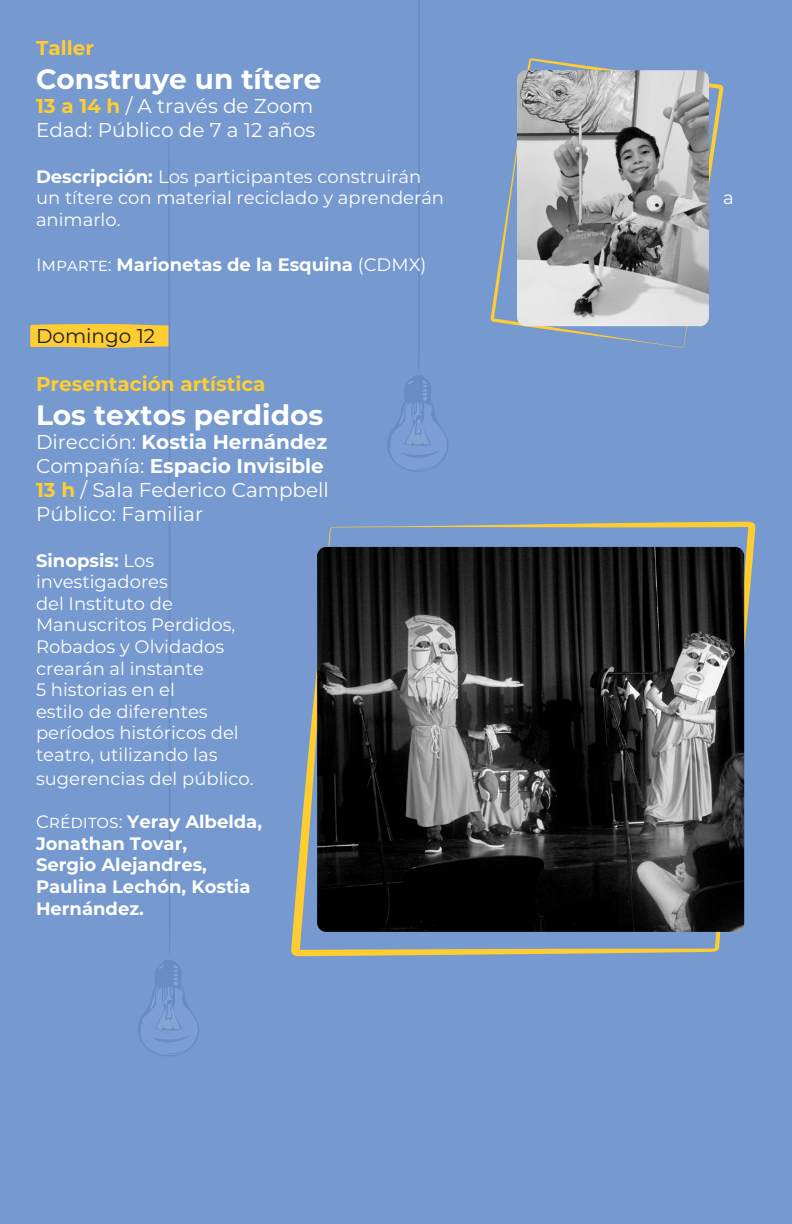
<style>
.page{position:relative;width:792px;height:1224px;background:#7699cf}
.page>*{position:absolute;margin:0;border:0;box-sizing:border-box;transform-origin:0 0}
.Cuerpo{font:700 28px "Montserrat";color:#fff}
.Cuerpo-2{font:20px "Montserrat";color:#fff}
.Cuerpo-3{font:700 20px "Montserrat";color:#fff}
.Cuerpo-4{font:700 20px "Montserrat";color:#fecd32}
.Cuerpo-5{font:20px "Montserrat";color:#231f20}
.Cuerpo-6{font:18px/21.6px "Montserrat";color:#fff}
.Cuerpo-7{font:700 18px/21.6px "Montserrat";color:#fff}
.s1{font-weight:700;color:#fecd32}
.s2{font-weight:700}
.s3{font-weight:400}
</style>
<div class="page">
<svg style="left:387px;top:0;width:61px;height:472px"></svg>
<svg style="left:30px;top:155px;width:169px;height:901px"></svg>
<svg style="left:291px;top:521px;width:465px;height:436px"></svg>
<svg style="left:491px;top:58px;width:232px;height:290px"></svg>
<img style="left:517px;top:70px;width:192px;height:256px">
<img style="left:317px;top:547px;width:427px;height:385px">
<p class="Cuerpo-4" style="left:36px;top:34px;width:59px">Taller</p>
<p class="Cuerpo" style="left:36px;top:59px;width:287px">Construye un títere</p>
<p class="Cuerpo-2" style="left:36px;top:92px;width:279px"><span class="s1">13 a 14 h</span> / A través de Zoom</p>
<p class="Cuerpo-2" style="left:36px;top:116px;width:281px">Edad: Público de 7 a 12 años</p>
<p class="Cuerpo-6" style="left:36px;top:165px;width:410px"><span class="s2">Descripción:</span> Los participantes construirán un títere con material reciclado y aprenderán</p>
<p class="Cuerpo-6" style="left:36px;top:208px;width:86px">animarlo.</p>
<p class="Cuerpo-7" style="left:36px;top:253px;width:392px"><span class="s3">Imparte:</span> Marionetas de la Esquina <span class="s3">(CDMX)</span></p>
<p class="Cuerpo-5" style="left:36px;top:323px;width:121px">Domingo 12</p>
<p class="Cuerpo-4" style="left:36px;top:370px;width:231px">Presentación artística</p>
<p class="Cuerpo" style="left:36px;top:395px;width:289px">Los textos perdidos</p>
<p class="Cuerpo-3" style="left:36px;top:427px;width:293px"><span class="s3">Dirección:</span> Kostia Hernández</p>
<p class="Cuerpo-3" style="left:36px;top:451px;width:289px"><span class="s3">Compañía:</span> Espacio Invisible</p>
<p class="Cuerpo-2" style="left:36px;top:476px;width:295px"><span class="s1">13 h</span> / Sala Federico Campbell</p>
<p class="Cuerpo-2" style="left:36px;top:500px;width:169px">Público: Familiar</p>
<p class="Cuerpo-6" style="left:36px;top:549px;width:204px"><span class="s2">Sinopsis:</span> Los investigadores<br>del Instituto de<br>Manuscritos Perdidos,<br>Robados y Olvidados crearán al instante<br>5 historias en el<br>estilo de diferentes períodos históricos del teatro, utilizando las</p>
<p class="Cuerpo-6" style="left:36px;top:767px;width:219px">sugerencias del público.</p>
<p class="Cuerpo-7" style="left:36px;top:810px;width:228px"><span class="s3">Créditos:</span> Yeray Albelda,<br>Jonathan Tovar,<br>Sergio Alejandres,<br>Paulina Lechón, Kostia<br>Hernández.</p>
<p class="Cuerpo-6" style="left:723px;top:186px;width:12px">a</p>
</div>
